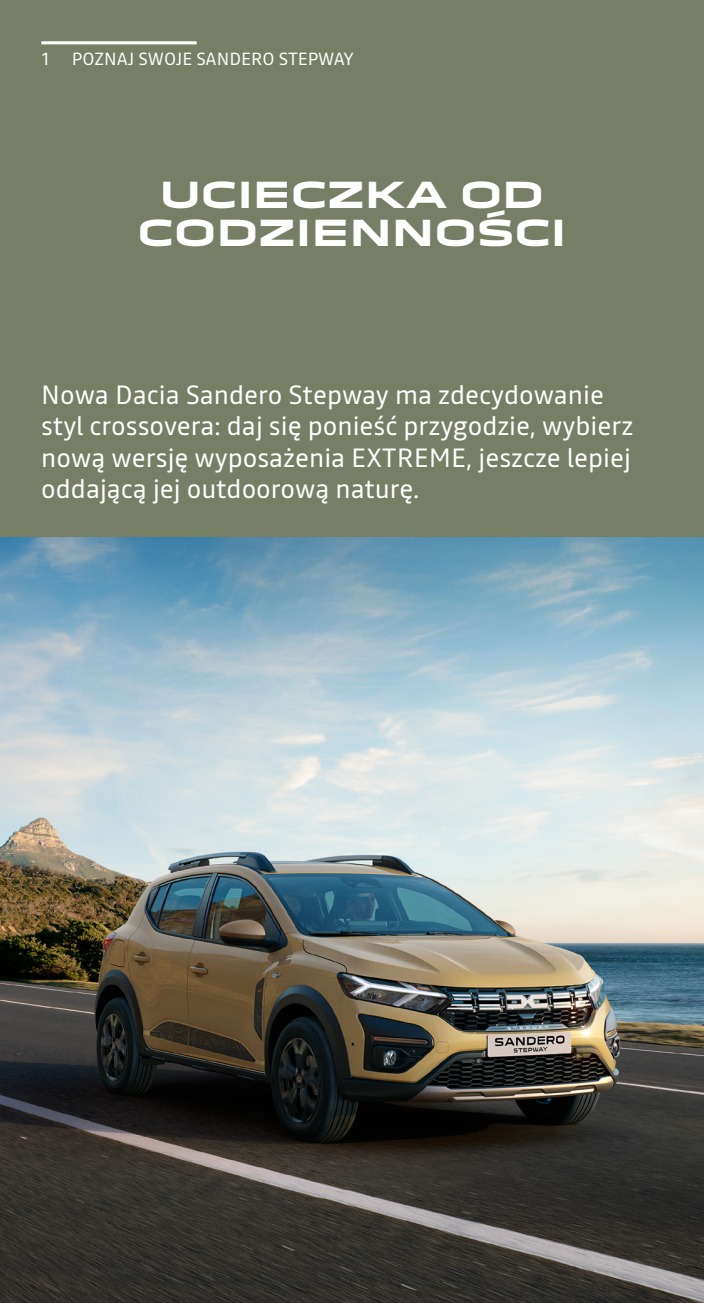
<style>
.page{position:relative;width:704px;height:1303px;background:#fff}
.page>*{position:absolute;margin:0;border:0;box-sizing:border-box;transform-origin:0 0}
.t1{font:700 35px/38.1px "Dacia Block Extended";color:#fff;text-align:center}
.t2{font:26.25px/31.2px "Read";color:#fff}
.t3{font:17.5px "Read";color:#fff}
</style>
<div class="page">
<div style="left:0;top:0;width:703px;height:641px;background:#777e66"></div>
<img style="left:0;top:537px;width:703px;height:765px">
<hr style="left:41px;top:41px;width:155px;height:3px;background:#fff">
<p class="t3" style="left:41px;top:46px;width:314px">1 POZNAJ SWOJE SANDERO STEPWAY</p>
<h1 class="t1" style="left:137px;top:176px;width:430px">UCIECZKA OD<br>CODZIENNOŚCI</h1>
<p class="t2" style="left:41px;top:379px;width:593px">Nowa Dacia Sandero Stepway ma zdecydowanie styl crossovera: daj się ponieść przygodzie, wybierz nową wersję wyposażenia EXTREME, jeszcze lepiej oddającą jej outdoorową naturę.</p>
</div>
